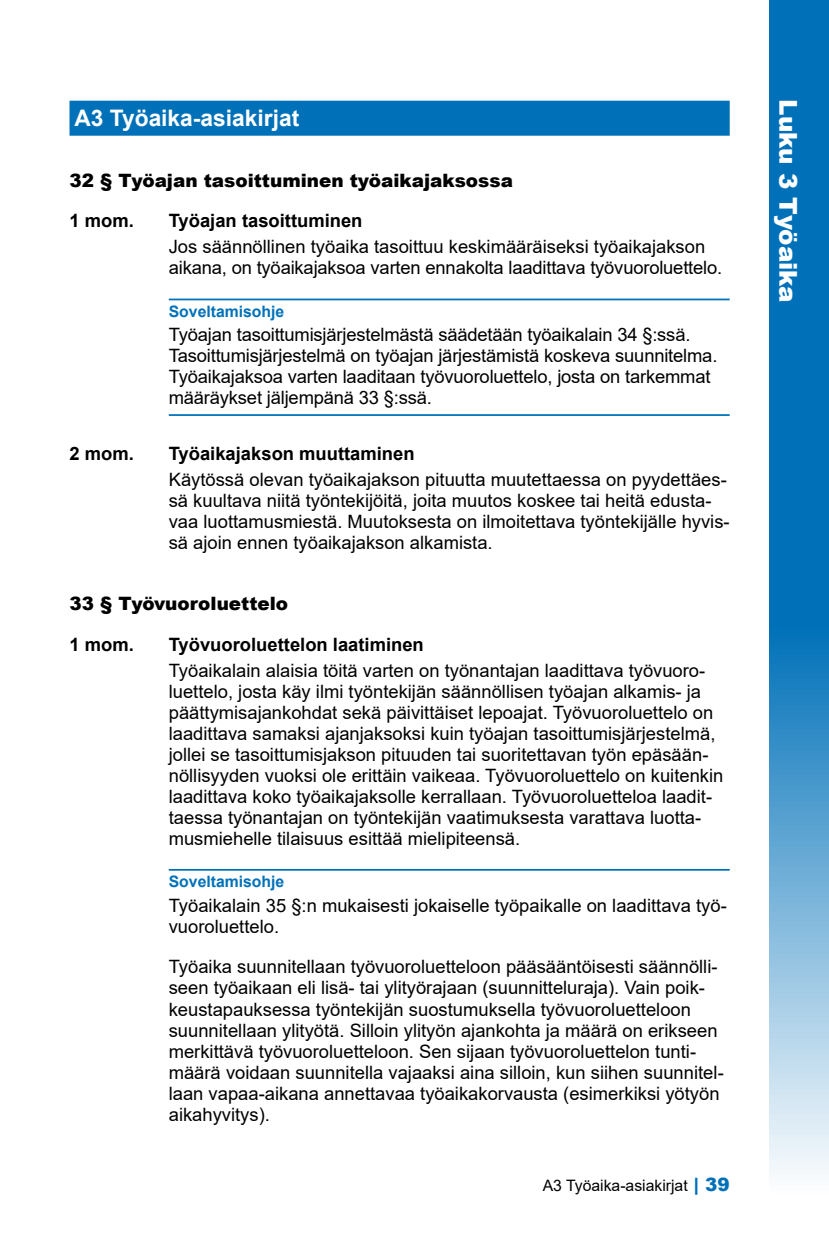
<style>
.page{position:relative;width:829px;height:1241px;background:#fff}
.page>*{position:absolute;margin:0;border:0;box-sizing:border-box;transform-origin:0 0}
.t1{font:900 24.5px "Arial";color:#fff}
.t2{font:700 22.75px "Arial";color:#fff}
.t3{font:18.38px/21px "Arial";color:#000}
.t4{font:700 18.38px "Arial";color:#000}
.t5{font:900 18.38px "Arial";color:#000}
.t6{font:700 15.75px "Arial";color:#0071b9}
.t7{font:15.75px "Arial";color:#000}
.s1{font-weight:900;font-size:18.38px;color:#0071b9}
</style>
<div class="page">
<svg style="left:769px;top:0;width:59px;height:1175px;background:#3990c8"></svg>
<div style="left:69px;top:101px;width:660px;height:35px;background:#0071b9"></div>
<hr style="left:169px;top:298px;width:560px;height:2px;background:#0071b9">
<hr style="left:169px;top:414px;width:560px;height:2px;background:#0071b9">
<hr style="left:169px;top:868px;width:560px;height:2px;background:#0071b9">
<p class="t2" style="left:74px;top:102px;width:226px">A3 Työaika-asiakirjat</p>
<p class="t5" style="left:69px;top:166px;width:445px">32 § Työajan tasoittuminen työaikajaksossa</p>
<p class="t4" style="left:69px;top:208px;width:66px">1 mom.</p>
<p class="t4" style="left:169px;top:208px;width:195px">Työajan tasoittuminen</p>
<p class="t3" style="left:169px;top:236px;width:555px">Jos säännöllinen työaika tasoittuu keskimääräiseksi työaikajakson aikana, on työaikajaksoa varten ennakolta laadittava työvuoroluettelo.</p>
<p class="t6" style="left:169px;top:300px;width:117px">Soveltamisohje</p>
<p class="t3" style="left:169px;top:324px;width:550px">Työajan tasoittumisjärjestelmästä säädetään työaikalain 34 §:ssä.<br>Tasoittumisjärjestelmä on työajan järjestämistä koskeva suunnitelma.<br>Työaikajaksoa varten laaditaan työvuoroluettelo, josta on tarkemmat määräykset jäljempänä 33 §:ssä.</p>
<p class="t4" style="left:69px;top:440px;width:66px">2 mom.</p>
<p class="t4" style="left:169px;top:440px;width:247px">Työaikajakson muuttaminen</p>
<p class="t3" style="left:169px;top:469px;width:562px">Käytössä olevan työaikajakson pituutta muutettaessa on pyydettäes&shy;sä kuultava niitä työntekijöitä, joita muutos koskee tai heitä edusta&shy;vaa luottamusmiestä. Muutoksesta on ilmoitettava työntekijälle hyvis&shy;sä ajoin ennen työaikajakson alkamista.</p>
<p class="t5" style="left:69px;top:589px;width:220px">33 § Työvuoroluettelo</p>
<p class="t4" style="left:69px;top:631px;width:66px">1 mom.</p>
<p class="t4" style="left:169px;top:631px;width:256px">Työvuoroluettelon laatiminen</p>
<p class="t3" style="left:169px;top:659px;width:556px">Työaikalain alaisia töitä varten on työnantajan laadittava työvuoro&shy;luettelo, josta käy ilmi työntekijän säännöllisen työajan alkamis- ja päättymisajankohdat sekä päivittäiset lepoajat. Työvuoroluettelo on laadittava samaksi ajanjaksoksi kuin työajan tasoittumisjärjestelmä, jollei se tasoittumisjakson pituuden tai suoritettavan työn epäsään&shy;nöllisyyden vuoksi ole erittäin vaikeaa. Työvuoroluettelo on kuitenkin laadittava koko työaikajaksolle kerrallaan. Työvuoroluetteloa laadit&shy;taessa työnantajan on työntekijän vaatimuksesta varattava luotta&shy;musmiehelle tilaisuus esittää mielipiteensä.</p>
<p class="t6" style="left:169px;top:870px;width:117px">Soveltamisohje</p>
<p class="t3" style="left:169px;top:894px;width:559px">Työaikalain 35 §:n mukaisesti jokaiselle työpaikalle on laadittava työ&shy;vuoroluettelo.</p>
<p class="t3" style="left:169px;top:956px;width:556px">Työaika suunnitellaan työvuoroluetteloon pääsääntöisesti säännölli&shy;seen työaikaan eli lisä- tai ylityörajaan (suunnitteluraja). Vain poik&shy;keustapauksessa työntekijän suostumuksella työvuoroluetteloon suunnitellaan ylityötä. Silloin ylityön ajankohta ja määrä on erikseen merkittävä työvuoroluetteloon. Sen sijaan työvuoroluettelon tunti&shy;määrä voidaan suunnitella vajaaksi aina silloin, kun siihen suunnitel&shy;laan vapaa-aikana annettavaa työaikakorvausta (esimerkiksi yötyön aikahyvitys).</p>
<p class="t7" style="left:542px;top:1174px;width:188px">A3 Työaika-asiakirjat <span class="s1">| 39</span></p>
<h1 class="t1" style="left:805px;top:99px;width:205px;rotate:90deg">Luku 3 Työaika</h1>
</div>
